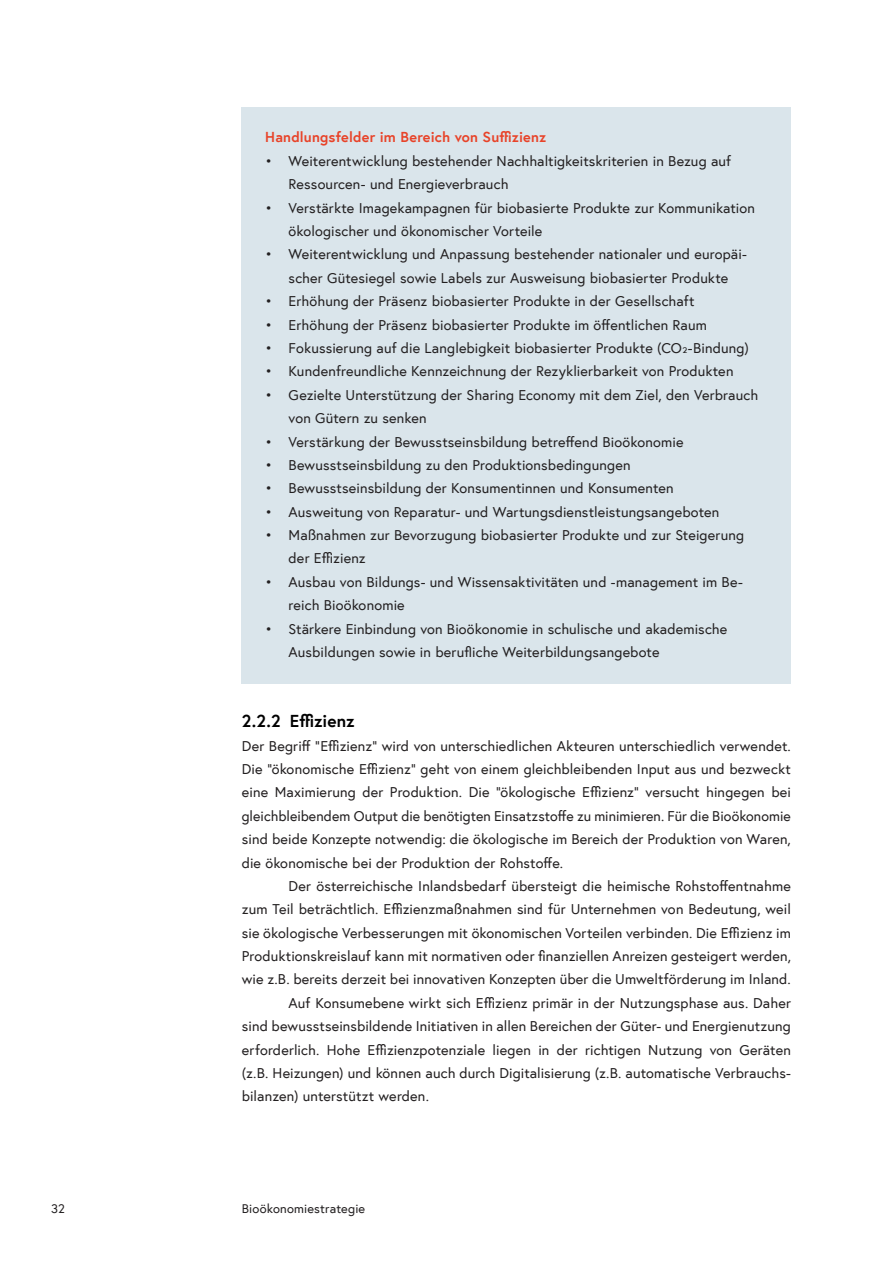
<style>
.page{position:relative;width:893px;height:1263px;background:#fff}
.page>*{position:absolute;margin:0;border:0;box-sizing:border-box;transform-origin:0 0}
.t1{font:700 17.25px "Europa Austria";color:#000}
.t2{font:14.4px/23.4px "Europa Austria";letter-spacing:.01em;color:#221f20}
.t3{font:700 14.4px "Europa Austria";letter-spacing:.01em;color:#e84329}
.t4{font:12.75px "Europa Austria";letter-spacing:.01em;color:#221f20}
</style>
<div class="page">
<div style="left:242px;top:108px;width:549px;height:61px;background:#dae5eb"></div>
<div style="left:242px;top:131px;width:549px;height:85px;background:#dae5eb"></div>
<div style="left:242px;top:178px;width:549px;height:85px;background:#dae5eb"></div>
<div style="left:242px;top:225px;width:549px;height:84px;background:#dae5eb"></div>
<div style="left:242px;top:295px;width:549px;height:61px;background:#dae5eb"></div>
<div style="left:242px;top:342px;width:549px;height:61px;background:#dae5eb"></div>
<div style="left:242px;top:365px;width:549px;height:85px;background:#dae5eb"></div>
<div style="left:242px;top:435px;width:549px;height:61px;background:#dae5eb"></div>
<div style="left:242px;top:482px;width:549px;height:61px;background:#dae5eb"></div>
<div style="left:242px;top:505px;width:549px;height:85px;background:#dae5eb"></div>
<div style="left:242px;top:552px;width:549px;height:85px;background:#dae5eb"></div>
<div style="left:242px;top:599px;width:549px;height:84px;background:#dae5eb"></div>
<p class="t3" style="left:265px;top:128px;width:282px">Handlungsfelder im Bereich von Suffizienz</p>
<p class="t2" style="left:289px;top:149px;width:444px;text-indent:-23px">• Weiterentwicklung bestehender Nachhaltigkeitskriterien in Bezug auf<br>Ressourcen- und Energieverbrauch</p>
<p class="t2" style="left:289px;top:196px;width:468px;text-indent:-23px">• Verstärkte Imagekampagnen für biobasierte Produkte zur Kommunikation ökologischer und ökonomischer Vorteile</p>
<p class="t2" style="left:265px;top:242px;width:483px;text-align:center">• Weiterentwicklung und Anpassung bestehender nationaler und europäi&shy;scher Gütesiegel sowie Labels zur Ausweisung biobasierter Produkte</p>
<p class="t2" style="left:265px;top:289px;width:431px">• Erhöhung der Präsenz biobasierter Produkte in der Gesellschaft</p>
<p class="t2" style="left:265px;top:313px;width:443px">• Erhöhung der Präsenz biobasierter Produkte im öffentlichen Raum</p>
<p class="t2" style="left:265px;top:336px;width:485px">• Fokussierung auf die Langlebigkeit biobasierter Produkte (CO2-Bindung)</p>
<p class="t2" style="left:265px;top:359px;width:470px">• Kundenfreundliche Kennzeichnung der Rezyklierbarkeit von Produkten</p>
<p class="t2" style="left:289px;top:383px;width:471px;text-indent:-23px">• Gezielte Unterstützung der Sharing Economy mit dem Ziel, den Verbrauch von Gütern zu senken</p>
<p class="t2" style="left:265px;top:429px;width:420px">• Verstärkung der Bewusstseinsbildung betreffend Bioökonomie</p>
<p class="t2" style="left:265px;top:453px;width:367px">• Bewusstseinsbildung zu den Produktionsbedingungen</p>
<p class="t2" style="left:265px;top:476px;width:410px">• Bewusstseinsbildung der Konsumentinnen und Konsumenten</p>
<p class="t2" style="left:265px;top:500px;width:456px">• Ausweitung von Reparatur- und Wartungsdienstleistungsangeboten</p>
<p class="t2" style="left:289px;top:523px;width:457px;text-indent:-23px">• Maßnahmen zur Bevorzugung biobasierter Produkte und zur Steigerung der Effizienz</p>
<p class="t2" style="left:289px;top:570px;width:456px;text-indent:-23px">• Ausbau von Bildungs- und Wissensaktivitäten und -management im Be&shy;reich Bioökonomie</p>
<p class="t2" style="left:289px;top:617px;width:440px;text-indent:-23px">• Stärkere Einbindung von Bioökonomie in schulische und akademische<br>Ausbildungen sowie in berufliche Weiterbildungsangebote</p>
<p class="t1" style="left:242px;top:709px;width:114px">2.2.2 Effizienz</p>
<p class="t2" style="left:242px;top:733px;width:551px;text-align:justify">Der Begriff "Effizienz" wird von unterschiedlichen Akteuren unterschiedlich verwendet.<br>Die "ökonomische Effizienz" geht von einem gleichbleibenden Input aus und bezweckt eine Maximierung der Produktion. Die "ökologische Effizienz" versucht hingegen bei gleichbleibendem Output die benötigten Einsatzstoffe zu minimieren. Für die Bioökonomie sind beide Konzepte notwendig: die ökologische im Bereich der Produktion von Waren, die ökonomische bei der Produktion der Rohstoffe.</p>
<p class="t2" style="left:289px;top:874px;width:504px">Der österreichische Inlandsbedarf übersteigt die heimische Rohstoffentnahme</p>
<p class="t2" style="left:242px;top:897px;width:551px">zum Teil beträchtlich. Effizienzmaßnahmen sind für Unternehmen von Bedeutung, weil</p>
<p class="t2" style="left:242px;top:921px;width:551px">sie ökologische Verbesserungen mit ökonomischen Vorteilen verbinden. Die Effizienz im</p>
<p class="t2" style="left:242px;top:944px;width:551px">Produktionskreislauf kann mit normativen oder finanziellen Anreizen gesteigert werden,</p>
<p class="t2" style="left:242px;top:967px;width:551px">wie z.B. bereits derzeit bei innovativen Konzepten über die Umweltförderung im Inland.</p>
<p class="t2" style="left:289px;top:991px;width:504px">Auf Konsumebene wirkt sich Effizienz primär in der Nutzungsphase aus. Daher</p>
<p class="t2" style="left:242px;top:1014px;width:551px">sind bewusstseinsbildende Initiativen in allen Bereichen der Güter- und Energienutzung</p>
<p class="t2" style="left:242px;top:1037px;width:551px">erforderlich. Hohe Effizienzpotenziale liegen in der richtigen Nutzung von Geräten</p>
<p class="t2" style="left:242px;top:1061px;width:551px">(z.B. Heizungen) und können auch durch Digitalisierung (z.B. automatische Verbrauchs-</p>
<p class="t2" style="left:242px;top:1084px;width:189px">bilanzen) unterstützt werden.</p>
<p class="t4" style="left:51px;top:1200px;width:15px">32</p>
<p class="t4" style="left:242px;top:1200px;width:125px">Bioökonomiestrategie</p>
</div>
